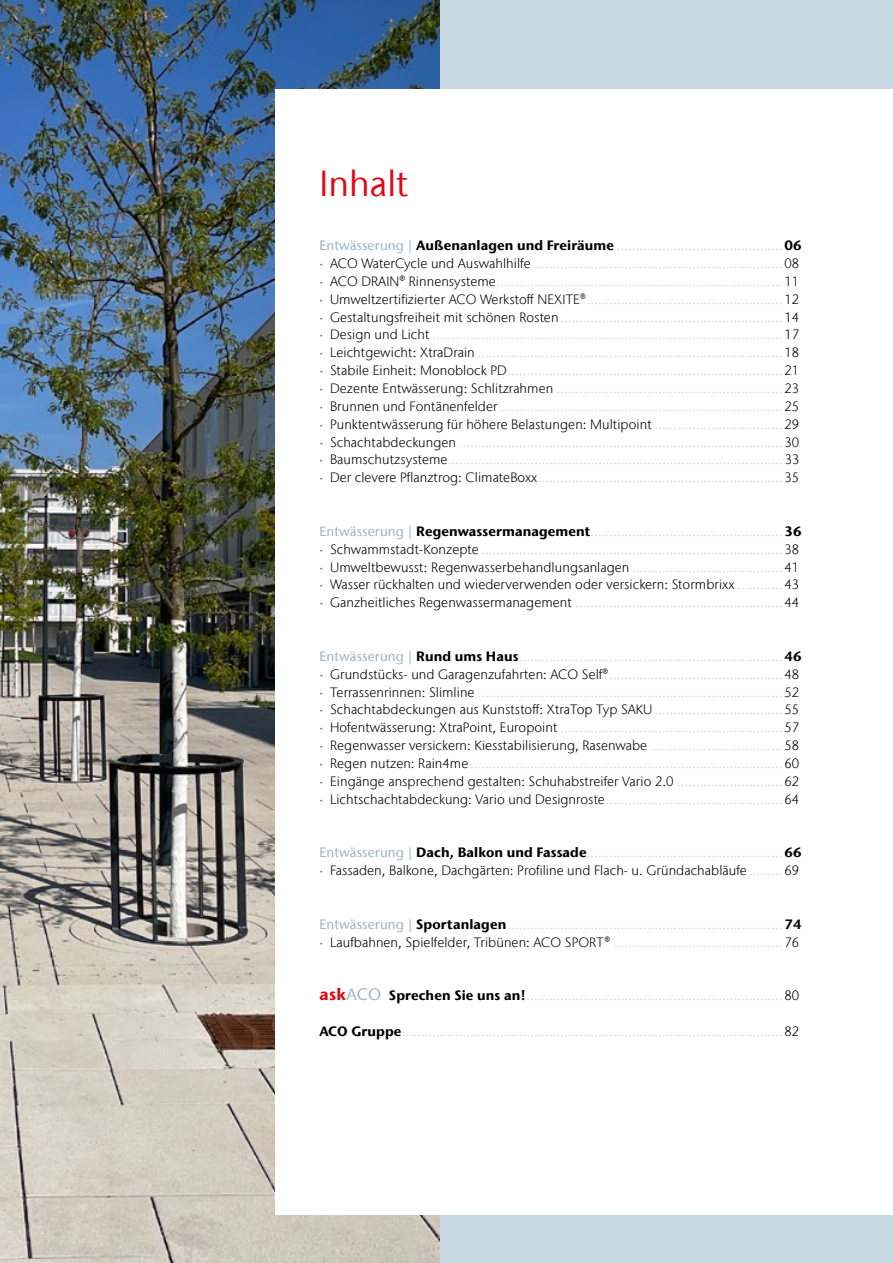
<style>
.page{position:relative;width:893px;height:1263px;background:#c7d8e2}
.page>*{position:absolute;margin:0;border:0;box-sizing:border-box;transform-origin:0 0}
.t1{font:36px "Stone Sans IIITC Com";letter-spacing:.005em;color:#e30613}
.t2{font:300 13.5px/17.9px "Stone Sans IIITC Com";letter-spacing:.005em;color:#c7d8e2}
.t3{font:300 13.5px/17.9px "Stone Sans IIITC Com";letter-spacing:.005em;color:#000}
.s1{font-weight:500;color:#9db5c3}
.s2{font-weight:700;color:#000}
.s3{font-weight:400;color:#415f77}
.s4{color:#000}
.s5{font-weight:700}
.s6{color:#c7d8e2}
.s7{font-weight:700;font-size:16.5px;color:#e30613}
.s8{font-weight:500;font-size:16.5px;color:#9db5c3}
</style>
<div class="page">
<img style="left:0;top:0;width:440px;height:1263px">
<div style="left:276px;top:89px;width:617px;height:1125px;background:#fff"></div>
<h1 class="t1" style="left:319px;top:162px;width:91px">Inhalt</h1>
<p class="t2" style="left:319px;top:236px;width:484px"><span class="s1">Entwässerung |</span> <span class="s2">Außenanlagen und Freiräume</span> ............................................<span class="s2">06 </span><span class="s3">·</span> <span class="s4">ACO WaterCycle und Auswahlhilfe</span> ..................................................................<span class="s4">08 </span><span class="s3">·</span> <span class="s4">ACO DRAIN® Rinnensysteme</span>............................................................................<span class="s4">11 </span><span class="s3">·</span> <span class="s4">Umweltzertifizierter ACO Werkstoff NEXITE®</span>....................................................<span class="s4">12 </span><span class="s3">·</span> <span class="s4">Gestaltungsfreiheit mit schönen Rosten</span>...........................................................<span class="s4">14 </span><span class="s3">·</span> <span class="s4">Design und Licht</span> .............................................................................................<span class="s4">17 </span><span class="s3">·</span> <span class="s4">Leichtgewicht: XtraDrain</span> .................................................................................<span class="s4">18 </span><span class="s3">·</span> <span class="s4">Stabile Einheit: Monoblock PD</span>.........................................................................<span class="s4">21 </span><span class="s3">·</span> <span class="s4">Dezente Entwässerung: Schlitzrahmen</span> ............................................................<span class="s4">23 </span><span class="s3">·</span> <span class="s4">Brunnen und Fontänenfelder</span> ...........................................................................<span class="s4">25 </span><span class="s3">·</span> <span class="s4">Punktentwässerung für höhere Belastungen: Multipoint</span> ..................................<span class="s4">29 </span><span class="s3">·</span> <span class="s4">Schachtabdeckungen</span> ......................................................................................<span class="s4">30 </span><span class="s3">·</span> <span class="s4">Baumschutzsysteme</span>......................................................................................... <span class="s4">33 </span><span class="s3">·</span> <span class="s4">Der clevere Pflanztrog: ClimateBoxx</span>.................................................................<span class="s4">35</span></p>
<p class="t2" style="left:319px;top:522px;width:484px"><span class="s1">Entwässerung |</span> <span class="s2">Regenwassermanagement</span>...................................................<span class="s2">36 </span><span class="s3">·</span> <span class="s4">Schwammstadt-Konzepte</span> ................................................................................<span class="s4">38 </span><span class="s3">·</span> <span class="s4">Umweltbewusst: Regenwasserbehandlungsanlagen</span> ........................................<span class="s4">41 </span><span class="s3">·</span> <span class="s4">Wasser rückhalten und wiederverwenden oder versickern: Stormbrixx</span> ............<span class="s4">43 </span><span class="s3">·</span> <span class="s4">Ganzheitliches Regenwassermanagement</span> .......................................................<span class="s4">44</span></p>
<p class="t2" style="left:319px;top:647px;width:484px"><span class="s1">Entwässerung |</span> <span class="s2">Rund ums Haus</span>......................................................................<span class="s2">46 </span><span class="s3">·</span> <span class="s4">Grundstücks- und Garagenzufahrten: ACO Self®</span>..............................................<span class="s4">48 </span><span class="s3">·</span> <span class="s4">Terrassenrinnen: Slimline</span> .................................................................................<span class="s4">52 </span><span class="s3">·</span> <span class="s4">Schachtabdeckungen aus Kunststoff: XtraTop Typ SAKU</span>..................................<span class="s4">55 </span><span class="s3">·</span> <span class="s4">Hofentwässerung: XtraPoint, Europoint</span> ...........................................................<span class="s4">57 </span><span class="s3">·</span> <span class="s4">Regenwasser versickern: Kiesstabilisierung, Rasenwabe</span> ...................................<span class="s4">58 </span><span class="s3">·</span> <span class="s4">Regen nutzen: Rain4me</span>...................................................................................<span class="s4">60 </span><span class="s3">·</span> <span class="s4">Eingänge ansprechend gestalten: Schuhabstreifer Vario 2.0</span> ............................<span class="s4">62 </span><span class="s3">·</span> <span class="s4">Lichtschachtabdeckung: Vario und Designroste</span>...............................................<span class="s4">64</span></p>
<p class="t3" style="left:319px;top:844px;width:484px"><span class="s1">Entwässerung |</span> <span class="s5">Dach, Balkon und Fassade</span><span class="s6">....................................................</span><span class="s5">66 </span><span class="s3">·</span> Fassaden, Balkone, Dachgärten: Profiline und Flach- u. Gründachabläufe <span class="s6">.........</span>69</p>
<p class="t2" style="left:319px;top:915px;width:484px"><span class="s1">Entwässerung |</span> <span class="s2">Sportanlagen</span>.........................................................................<span class="s2">74 </span><span class="s3">·</span> <span class="s4">Laufbahnen, Spielfelder, Tribünen: ACO SPORT®</span> .............................................<span class="s4">76</span></p>
<p class="t2" style="left:319px;top:986px;width:481px"><span class="s7">ask</span><span class="s8">ACO</span> <span class="s2">Sprechen Sie uns an!</span>....................................................................<span class="s4">80</span></p>
<p class="t2" style="left:319px;top:1022px;width:481px"><span class="s2">ACO Gruppe</span>.....................................................................................................<span class="s4">82</span></p>
</div>
